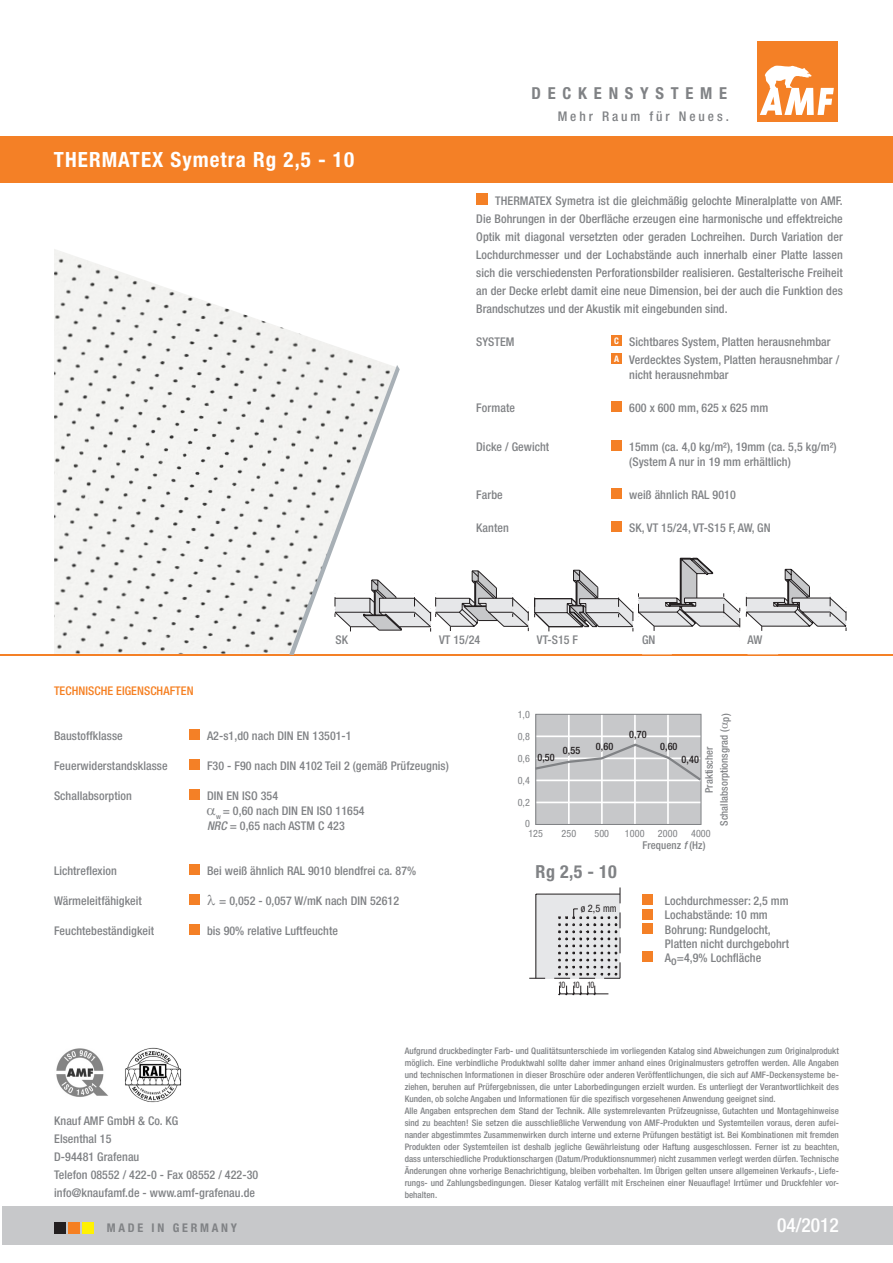
<style>
.page{position:relative;width:893px;height:1263px;background:#fff}
.page>*{position:absolute;margin:0;border:0;box-sizing:border-box;transform-origin:0 0}
.t1{font:700 condensed 21px "Helvetica Neue LT Pro";letter-spacing:.05em;color:#fff}
.t2{font:500 condensed 19.5px "Helvetica Neue LT Pro";color:#fff}
.t3{font:700 condensed 18px "Helvetica Neue LT Pro";color:#808285}
.t4{font:700 condensed 16.5px "Helvetica Neue LT Pro";letter-spacing:.41em;color:#808285}
.t5{font:500 condensed 13.35px "Helvetica Neue LT Pro";letter-spacing:.22em;color:#808285}
.t6{font:500 condensed 12px/18px "Helvetica Neue LT Pro";letter-spacing:.005em;color:#808285}
.t7{font:500 condensed 12px "Helvetica Neue LT Pro";letter-spacing:.005em;color:#f57f21}
.t8{font:700 condensed 12px "Helvetica Neue LT Pro";letter-spacing:.23em;color:#808285}
.t9{font:500 condensed 10.8px "Helvetica Neue LT Pro";letter-spacing:.005em;color:#808285}
.t10{font:500 condensed 10.5px/15px "Helvetica Neue LT Pro";letter-spacing:.005em;color:#808285;text-align:center}
.t11{font:condensed 10.35px "Helvetica Neue LT Pro";color:#231f20}
.t12{font:500 condensed 10.2px "Helvetica Neue LT Pro";letter-spacing:.005em;color:#231f20}
.t13{font:condensed 10.05px/21.9px "Helvetica Neue LT Pro";letter-spacing:.01em;color:#808285;text-align:right}
.t14{font:500 condensed 9px/12px "Helvetica Neue LT Pro";letter-spacing:.005em;color:#808285}
.t15{font:condensed 9px "Helvetica Neue LT Pro";color:#231f20;scale:.9 1}
.s1{font-style:italic}
</style>
<div class="page">
<div style="left:2px;top:1206px;width:891px;height:39px;background:#c7c8ca"></div>
<div style="left:0;top:136px;width:893px;height:47px;background:#f48026"></div>
<img style="left:125px;top:1047px;width:57px;height:56px">
<img style="left:56px;top:1048px;width:52px;height:49px">
<div style="left:476px;top:193px;width:12px;height:12px;background:#f48026"></div>
<div style="left:611px;top:335px;width:11px;height:11px;background:#f48026"></div>
<div style="left:611px;top:353px;width:11px;height:11px;background:#f48026"></div>
<div style="left:189px;top:729px;width:11px;height:11px;background:#f48026"></div>
<div style="left:189px;top:759px;width:11px;height:11px;background:#f48026"></div>
<div style="left:189px;top:789px;width:11px;height:11px;background:#f48026"></div>
<div style="left:189px;top:864px;width:11px;height:11px;background:#f48026"></div>
<div style="left:189px;top:924px;width:11px;height:11px;background:#f48026"></div>
<div style="left:189px;top:894px;width:11px;height:11px;background:#f48026"></div>
<div style="left:642px;top:894px;width:11px;height:11px;background:#f48026"></div>
<div style="left:642px;top:909px;width:11px;height:10px;background:#f48026"></div>
<div style="left:642px;top:923px;width:11px;height:10px;background:#f48026"></div>
<div style="left:642px;top:951px;width:11px;height:11px;background:#f48026"></div>
<svg style="left:529px;top:887px;width:92px;height:109px"></svg>
<hr style="left:0;top:655px;width:893px;height:1px;background:#f48026">
<div style="left:536px;top:714px;width:165px;height:110px;background:#c7c8ca"></div>
<hr style="left:568px;top:714px;width:2px;height:110px;background:#fff">
<hr style="left:601px;top:714px;width:2px;height:110px;background:#fff">
<hr style="left:634px;top:714px;width:2px;height:110px;background:#fff">
<hr style="left:667px;top:714px;width:2px;height:110px;background:#fff">
<hr style="left:536px;top:735px;width:165px;height:2px;background:#fff">
<hr style="left:536px;top:801px;width:165px;height:2px;background:#fff">
<div style="left:536px;top:714px;width:165px;height:111px;border:1px solid #808285"></div>
<svg style="left:535px;top:742px;width:167px;height:41px"></svg>
<svg style="left:746px;top:569px;width:101px;height:62px"></svg>
<img style="left:54px;top:249px;width:334px;height:405px">
<svg style="left:289px;top:365px;width:451px;height:290px"></svg>
<div style="left:757px;top:41px;width:81px;height:81px;background:#f48026"></div>
<svg style="left:760px;top:65px;width:74px;height:50px"></svg>
<div style="left:54px;top:1222px;width:12px;height:12px;background:#231f20"></div>
<div style="left:68px;top:1222px;width:12px;height:12px;background:#f57f21"></div>
<div style="left:82px;top:1222px;width:12px;height:12px;background:#fff101"></div>
<h1 class="t1" style="left:54px;top:147px;width:302px">THERMATEX Symetra Rg 2,5 - 10</h1>
<h3 class="t4" style="left:532px;top:83px;width:197px">DECKENSYSTEME</h3>
<h3 class="t5" style="left:558px;top:109px;width:173px">Mehr Raum für Neues.</h3>
<p class="t6" style="left:476px;top:191px;width:368px;text-align:justify;text-indent:19px">THERMATEX Symetra ist die gleichmäßig gelochte Mineralplatte von AMF.<br>Die Bohrungen in der Oberfläche erzeugen eine harmonische und effektreiche Optik mit diagonal versetzten oder geraden Lochreihen. Durch Variation der Lochdurchmesser und der Lochabstände auch innerhalb einer Platte lassen sich die verschiedensten Perforationsbilder realisieren. Gestalterische Freiheit an der Decke erlebt damit eine neue Dimension, bei der auch die Funktion des Brandschutzes und der Akustik mit eingebunden sind.</p>
<h3 class="t6" style="left:476px;top:332px;width:40px">SYSTEM</h3>
<h3 class="t6" style="left:614px;top:332px;width:227px"><sup>C</sup> Sichtbares System, Platten herausnehmbar<br><sup>A</sup> Verdecktes System, Platten herausnehmbar /</h3>
<h3 class="t6" style="left:629px;top:365px;width:101px">nicht herausnehmbar</h3>
<h3 class="t6" style="left:476px;top:398px;width:40px">Formate</h3>
<h3 class="t6" style="left:629px;top:398px;width:140px">600 x 600 mm, 625 x 625 mm</h3>
<h3 class="t6" style="left:476px;top:437px;width:75px">Dicke / Gewicht</h3>
<h3 class="t6" style="left:629px;top:439px;width:209px;line-height:15px">15mm (ca. 4,0 kg/m²), 19mm (ca. 5,5 kg/m²) (System A nur in 19 mm erhältlich)</h3>
<h3 class="t6" style="left:476px;top:485px;width:28px">Farbe</h3>
<h3 class="t6" style="left:629px;top:485px;width:108px">weiß ähnlich RAL 9010</h3>
<h3 class="t6" style="left:476px;top:518px;width:34px">Kanten</h3>
<h3 class="t6" style="left:629px;top:518px;width:143px">SK, VT 15/24, VT-S15 F, AW, GN</h3>
<h3 class="t6" style="left:335px;top:631px;width:14px">SK</h3>
<h3 class="t6" style="left:439px;top:631px;width:43px">VT 15/24</h3>
<h3 class="t6" style="left:537px;top:631px;width:43px">VT-S15 F</h3>
<h3 class="t6" style="left:642px;top:631px;width:15px">GN</h3>
<h3 class="t6" style="left:747px;top:631px;width:16px">AW</h3>
<h3 class="t7" style="left:54px;top:683px;width:141px">TECHNISCHE EIGENSCHAFTEN</h3>
<h3 class="t6" style="left:54px;top:726px;width:70px">Baustoffklasse</h3>
<h3 class="t6" style="left:207px;top:726px;width:146px">A2-s1,d0 nach DIN EN 13501-1</h3>
<h3 class="t6" style="left:54px;top:756px;width:115px">Feuerwiderstandsklasse</h3>
<h3 class="t6" style="left:207px;top:756px;width:243px">F30 - F90 nach DIN 4102 Teil 2 (gemäß Prüfzeugnis)</h3>
<h3 class="t6" style="left:54px;top:786px;width:79px">Schallabsorption</h3>
<h3 class="t6" style="left:207px;top:786px;width:73px">DIN EN ISO 354</h3>
<h3 class="t6" style="left:216px;top:801px;width:150px"><sub>w</sub> = 0,60 nach DIN EN ISO 11654</h3>
<h3 class="t6" style="left:207px;top:816px;width:139px"><span class="s1">NRC</span> = 0,65 nach ASTM C 423</h3>
<h3 class="t6" style="left:54px;top:861px;width:64px">Lichtreflexion</h3>
<h3 class="t6" style="left:207px;top:861px;width:211px">Bei weiß ähnlich RAL 9010 blendfrei ca. 87%</h3>
<h3 class="t6" style="left:54px;top:891px;width:89px">Wärmeleitfähigkeit</h3>
<h3 class="t6" style="left:219px;top:891px;width:181px">= 0,052 - 0,057 W/mK nach DIN 52612</h3>
<h3 class="t6" style="left:54px;top:921px;width:102px">Feuchtebeständigkeit</h3>
<h3 class="t6" style="left:207px;top:921px;width:132px">bis 90% relative Luftfeuchte</h3>
<p class="t13" style="left:518px;top:703px;width:14px">1,0<br>0,8<br>0,6<br>0,4<br>0,2<br>0</p>
<p class="t10" style="left:701px;top:826px;width:114px;rotate:-90deg">Praktischer<br>Schallabsorptionsgrad ( p)</p>
<p class="t12" style="left:629px;top:728px;width:19px">0,70</p>
<p class="t12" style="left:596px;top:740px;width:19px">0,60</p>
<p class="t12" style="left:660px;top:740px;width:19px">0,60</p>
<p class="t12" style="left:563px;top:745px;width:19px">0,55</p>
<p class="t12" style="left:537px;top:752px;width:19px">0,50</p>
<p class="t12" style="left:682px;top:753px;width:19px">0,40</p>
<p class="t13" style="left:528px;top:823px;width:16px">125</p>
<p class="t13" style="left:561px;top:823px;width:16px">250</p>
<p class="t13" style="left:594px;top:823px;width:16px">500</p>
<p class="t13" style="left:625px;top:823px;width:21px">1000</p>
<p class="t13" style="left:658px;top:823px;width:21px">2000</p>
<p class="t13" style="left:691px;top:823px;width:21px">4000</p>
<h3 class="t3" style="left:536px;top:861px;width:83px">Rg 2,5 - 10</h3>
<p class="t11" style="left:581px;top:902px;width:37px">ø 2,5 mm</p>
<p class="t15" style="left:558px;top:979px;width:41px">10 10 10</p>
<p class="t9" style="left:642px;top:838px;width:64px">Frequenz <span class="s1">f</span> (Hz)</p>
<h3 class="t6" style="left:665px;top:893px;width:126px;line-height:14.2px">Lochdurchmesser: 2,5 mm<br>Lochabstände: 10 mm<br>Bohrung: Rundgelocht,<br>Platten nicht durchgebohrt<br>Ao=4,9% Lochfläche</h3>
<h3 class="t6" style="left:54px;top:1111px;width:206px">Knauf AMF GmbH &amp; Co. KG<br>Elsenthal 15<br>D-94481 Grafenau<br>Telefon 08552 / 422-0 - Fax 08552 / 422-30 info@knaufamf.de - www.amf-grafenau.de</h3>
<h3 class="t8" style="left:107px;top:1221px;width:132px">MADE IN GERMANY</h3>
<p class="t14" style="left:405px;top:1045px;width:436px">Aufgrund druckbedingter Farb- und Qualitätsunterschiede im vorliegenden Katalog sind Abweichungen zum Originalprodukt möglich. Eine verbindliche Produktwahl sollte daher immer anhand eines Originalmusters getroffen werden. Alle Angaben und technischen Informationen in dieser Broschüre oder anderen Veröffentlichungen, die sich auf AMF-Deckensysteme be&shy;ziehen, beruhen auf Prüfergebnissen, die unter Laborbedingungen erzielt wurden. Es unterliegt der Verantwortlichkeit des Kunden, ob solche Angaben und Informationen für die spezifisch vorgesehenen Anwendung geeignet sind.<br>Alle Angaben entsprechen dem Stand der Technik. Alle systemrelevanten Prüfzeugnisse, Gutachten und Montagehinweise sind zu beachten! Sie setzen die ausschließliche Verwendung von AMF-Produkten und Systemteilen voraus, deren aufei&shy;nander abgestimmtes Zusammenwirken durch interne und externe Prüfungen bestätigt ist. Bei Kombinationen mit fremden Produkten oder Systemteilen ist deshalb jegliche Gewährleistung oder Haftung ausgeschlossen. Ferner ist zu beachten, dass unterschiedliche Produktionschargen (Datum/Produktionsnummer) nicht zusammen verlegt werden dürfen. Technische Änderungen ohne vorherige Benachrichtigung, bleiben vorbehalten. Im Übrigen gelten unsere allgemeinen Verkaufs-, Liefe&shy;rungs- und Zahlungsbedingungen. Dieser Katalog verfällt mit Erscheinen einer Neuauflage! Irrtümer und Druckfehler vor&shy;behalten.</p>
<h2 class="t2" style="left:777px;top:1214px;width:63px">04/2012</h2>
</div>
